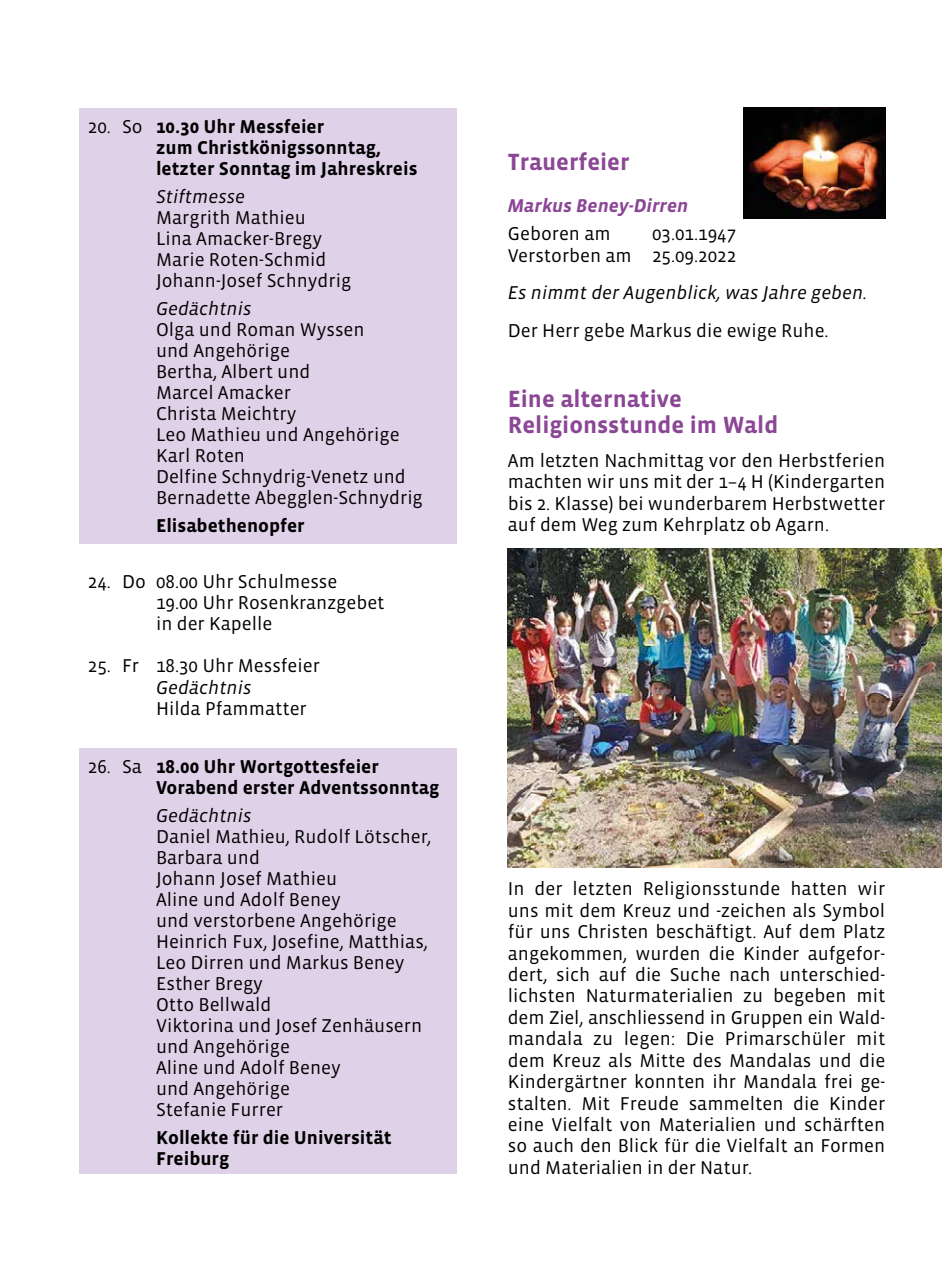
<style>
.page{position:relative;width:942px;height:1276px;background:#fff}
.page>*{position:absolute;margin:0;border:0;box-sizing:border-box;transform-origin:0 0}
.t1{font:700 24px/26.4px "Vista Sans";color:#8b4695}
.t2{font:19px/21px "Vista Sans";color:#000}
.t3{font:700 19px/21px "Vista Sans";color:#000}
.t4{font:italic 19px "Vista Sans";color:#000}
.t5{font:italic 700 19px "Vista Sans";color:#8b4695}
.s1{font-weight:400}
</style>
<div class="page">
<div style="left:79px;top:108px;width:377px;height:435px;background:#dfd1e8"></div>
<div style="left:79px;top:748px;width:377px;height:426px;background:#dfd1e8"></div>
<img style="left:507px;top:549px;width:434px;height:318px">
<img style="left:743px;top:108px;width:141px;height:110px">
<p class="t3" style="left:156px;top:117px;width:263px;text-indent:-68px"><span class="s1">20. So</span> 10.30 Uhr Messfeier<br>zum Christkönigssonntag, letzter Sonntag im Jahreskreis</p>
<p class="t4" style="left:156px;top:187px;width:91px">Stiftmesse</p>
<p class="t2" style="left:156px;top:208px;width:197px">Margrith Mathieu<br>Lina Amacker-Bregy<br>Marie Roten-Schmid<br>Johann-Josef Schnydrig</p>
<p class="t4" style="left:156px;top:299px;width:97px">Gedächtnis</p>
<p class="t2" style="left:156px;top:320px;width:268px">Olga und Roman Wyssen<br>und Angehörige<br>Bertha, Albert und<br>Marcel Amacker<br>Christa Meichtry<br>Leo Mathieu und Angehörige<br>Karl Roten<br>Delfine Schnydrig-Venetz und<br>Bernadette Abegglen-Schnydrig</p>
<p class="t3" style="left:156px;top:516px;width:150px">Elisabethenopfer</p>
<p class="t2" style="left:156px;top:571px;width:230px;text-indent:-68px">24. Do 08.00 Uhr Schulmesse<br>19.00 Uhr Rosenkranzgebet in der Kapelle</p>
<p class="t2" style="left:88px;top:656px;width:233px">25. Fr 18.30 Uhr Messfeier</p>
<p class="t4" style="left:156px;top:677px;width:97px">Gedächtnis</p>
<p class="t2" style="left:156px;top:698px;width:152px">Hilda Pfammatter</p>
<p class="t3" style="left:156px;top:756px;width:285px;text-indent:-68px"><span class="s1">26. Sa</span> 18.00 Uhr Wortgottesfeier<br>Vorabend erster Adventssonntag</p>
<p class="t4" style="left:156px;top:805px;width:97px">Gedächtnis</p>
<p class="t2" style="left:156px;top:826px;width:277px">Daniel Mathieu, Rudolf Lötscher,<br>Barbara und<br>Johann Josef Mathieu<br>Aline und Adolf Beney<br>und verstorbene Angehörige<br>Heinrich Fux, Josefine, Matthias,<br>Leo Dirren und Markus Beney<br>Esther Bregy<br>Otto Bellwald<br>Viktorina und Josef Zenhäusern und Angehörige<br>Aline und Adolf Beney<br>und Angehörige<br>Stefanie Furrer</p>
<p class="t3" style="left:156px;top:1127px;width:237px">Kollekte für die Universität<br>Freiburg</p>
<p class="t1" style="left:507px;top:150px;width:123px">Trauerfeier</p>
<p class="t5" style="left:507px;top:196px;width:182px">Markus Beney-Dirren</p>
<p class="t2" style="left:507px;top:224px;width:104px">Geboren am</p>
<p class="t2" style="left:507px;top:223px;width:230px;text-align:right">03.01.1947<br>Verstorben am 25.09.2022</p>
<p class="t4" style="left:507px;top:283px;width:361px">Es nimmt der Augenblick, was Jahre geben.</p>
<p class="t2" style="left:507px;top:321px;width:322px">Der Herr gebe Markus die ewige Ruhe.</p>
<p class="t1" style="left:507px;top:386px;width:272px">Eine alternative<br>Religionsstunde im Wald</p>
<p class="t2" style="left:507px;top:450px;width:379px;text-align:justify">Am letzten Nachmittag vor den Herbstferien machten wir uns mit der 1–4 H (Kindergarten bis 2. Klasse) bei wunderbarem Herbstwetter auf dem Weg zum Kehrplatz ob Agarn.</p>
<p class="t2" style="left:507px;top:878px;width:379px;text-align:justify">In der letzten Religionsstunde hatten wir uns mit dem Kreuz und -zeichen als Symbol für uns Christen beschäftigt. Auf dem Platz angekommen, wurden die Kinder aufgefor&shy;dert, sich auf die Suche nach unterschied&shy;lichsten Naturmaterialien zu begeben mit dem Ziel, anschliessend in Gruppen ein Wald&shy;mandala zu legen: Die Primarschüler mit dem Kreuz als Mitte des Mandalas und die Kindergärtner konnten ihr Mandala frei ge&shy;stalten. Mit Freude sammelten die Kinder eine Vielfalt von Materialien und schärften so auch den Blick für die Vielfalt an Formen und Materialien in der Natur.</p>
</div>
